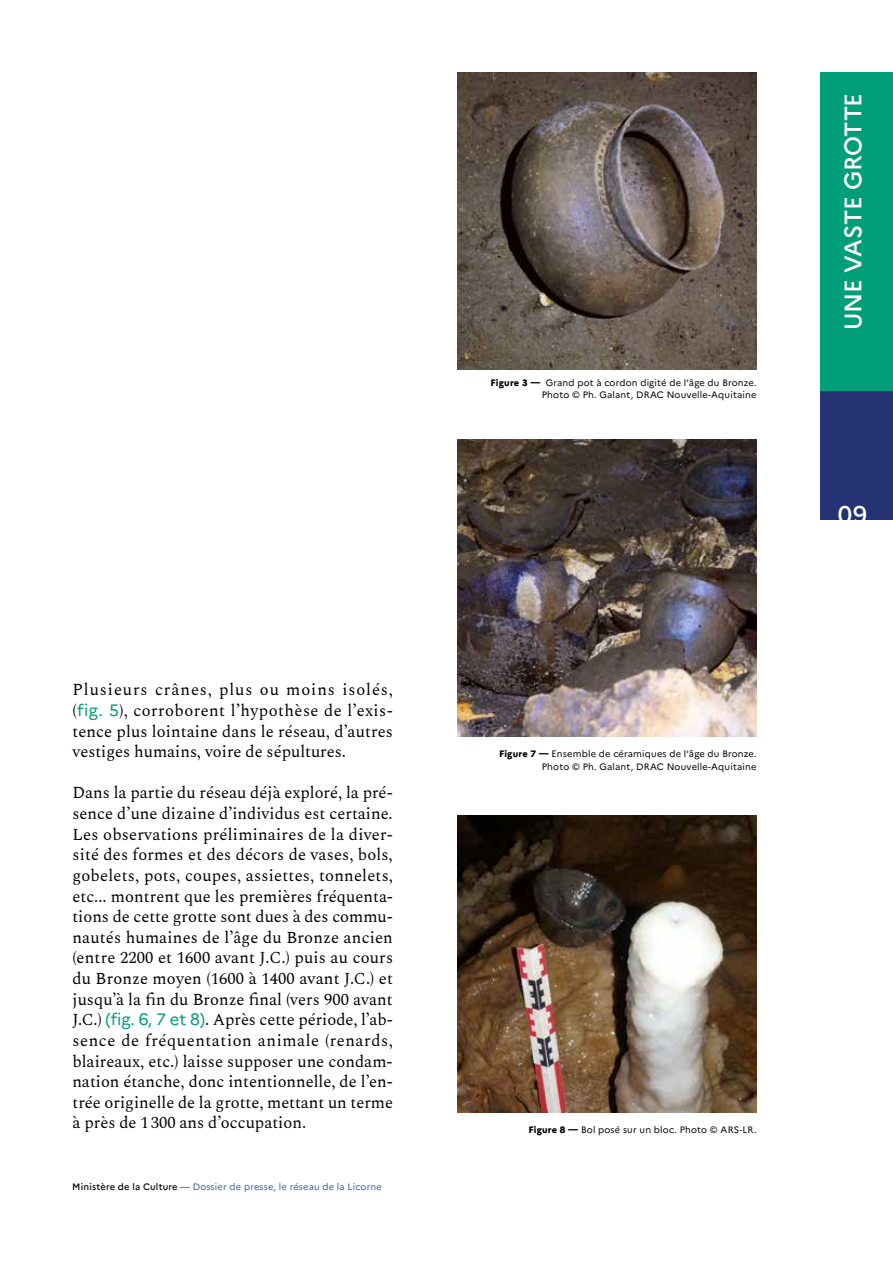
<style>
.page{position:relative;width:893px;height:1263px;background:#fff}
.page>*{position:absolute;margin:0;border:0;box-sizing:border-box;transform-origin:0 0}
.t1{font:500 24px "Marianne";letter-spacing:-.015em;color:#fff}
.t2{font:16.5px/20.7px "Spectral";color:#000;text-align:justify}
.t3{font:9.3px/12.5px "Marianne";letter-spacing:.02em;color:#000;text-align:right}
.t4{font:9.3px "Marianne";letter-spacing:.02em;color:#395ea9}
.s1{font-family:"Marianne";color:#009e79}
.s2{font-weight:500;color:#000}
.s3{font-weight:500}
.s4{font-weight:800}
</style>
<div class="page">
<img style="left:457px;top:73px;width:299px;height:297px">
<img style="left:457px;top:440px;width:299px;height:297px">
<img style="left:457px;top:815px;width:299px;height:297px">
<div style="left:821px;top:72px;width:72px;height:320px;background:#009e79"></div>
<div style="left:821px;top:392px;width:72px;height:128px;background:#253375"></div>
<p class="t2" style="left:72px;top:678px;width:322px">Plusieurs crânes, plus ou moins isolés, (<span class="s1">fig. 5</span>), corroborent l’hypothèse de l’exis&shy;tence plus lointaine dans le réseau, d’autres vestiges humains, voire de sépultures.</p>
<p class="t2" style="left:72px;top:781px;width:322px">Dans la partie du réseau déjà exploré, la pré&shy;sence d’une dizaine d’individus est certaine.<br>Les observations préliminaires de la diver&shy;sité des formes et des décors de vases, bols, gobelets, pots, coupes, assiettes, tonnelets, etc... montrent que les premières fréquenta&shy;tions de cette grotte sont dues à des commu&shy;nautés humaines de l’âge du Bronze ancien (entre 2200 et 1600 avant J.C.) puis au cours du Bronze moyen (1600 à 1400 avant J.C.) et jusqu’à la fin du Bronze final (vers 900 avant J.C.) <span class="s1">(fig. 6, 7 et 8)</span>. Après cette période, l’ab&shy;sence de fréquentation animale (renards, blaireaux, etc.) laisse supposer une condam&shy;nation étanche, donc intentionnelle, de l’en&shy;trée originelle de la grotte, mettant un terme à près de 1 300 ans d’occupation.</p>
<p class="t4" style="left:72px;top:1181px;width:311px"><span class="s2">Ministère de la Culture</span> <span class="s3">—</span> Dossier de presse, le réseau de la Licorne</p>
<p class="t3" style="left:491px;top:376px;width:267px"><span class="s4">Figure 3 —</span> Grand pot à cordon digité de l’âge du Bronze.<br>Photo © Ph. Galant, DRAC Nouvelle-Aquitaine</p>
<h1 class="t1" style="left:838px;top:330px;width:238px;rotate:-90deg">UNE VASTE GROTTE</h1>
<h1 class="t1" style="left:838px;top:500px;width:31px">09</h1>
<p class="t3" style="left:499px;top:747px;width:259px"><span class="s4">Figure 7 —</span> Ensemble de céramiques de l’âge du Bronze.<br>Photo © Ph. Galant, DRAC Nouvelle-Aquitaine</p>
<p class="t3" style="left:528px;top:1123px;width:230px"><span class="s4">Figure 8 —</span> Bol posé sur un bloc. Photo © ARS-LR.</p>
</div>
